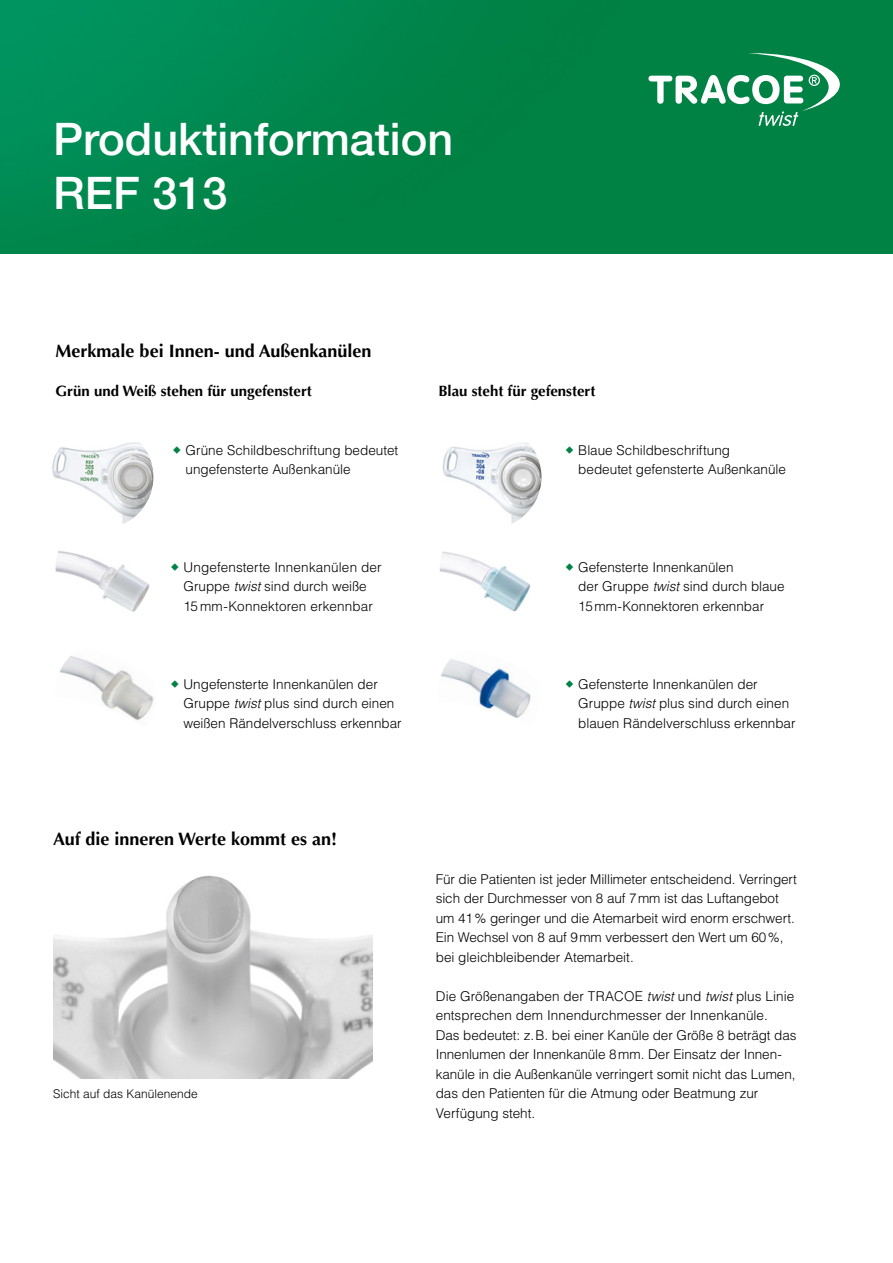
<style>
.page{position:relative;width:893px;height:1263px;background:#fff}
.page>*{position:absolute;margin:0;border:0;box-sizing:border-box;transform-origin:0 0}
.t1{font:500 45px/54px "Helvetica Neue LT Pro";color:#fff}
.Allgemein_-_Head{font:700 18px "Optima LT Std";color:#000}
.Produkt_-_Head{font:700 15px "Optima LT Std";color:#000}
.Produkt_-_Copy_Aufzä{font:300 13.5px/19.5px "Helvetica LT Std";color:#000}
.t2{font:300 12px "Helvetica LT Std";color:#000}
.s1{font-style:italic}
</style>
<div class="page">
<img style="left:0;top:0;width:893px;height:253px">
<svg style="left:648px;top:53px;width:192px;height:73px"></svg>
<img style="left:440px;top:551px;width:90px;height:61px">
<img style="left:60px;top:656px;width:94px;height:64px">
<img style="left:52px;top:442px;width:101px;height:82px">
<img style="left:441px;top:659px;width:90px;height:59px">
<img style="left:443px;top:443px;width:98px;height:81px">
<img style="left:56px;top:551px;width:94px;height:61px">
<img style="left:54px;top:875px;width:318px;height:204px">
<p class="t1" style="left:53px;top:112px;width:402px">Produktinformation<br>REF 313</p>
<p class="Allgemein_-_Head" style="left:56px;top:340px;width:317px">Merkmale bei Innen- und Außenkanülen</p>
<p class="Produkt_-_Head" style="left:56px;top:382px;width:258px">Grün und Weiß stehen für ungefenstert</p>
<p class="Produkt_-_Head" style="left:438px;top:382px;width:158px">Blau steht für gefenstert</p>
<p class="Produkt_-_Copy_Aufzä" style="left:186px;top:440px;width:214px">Grüne Schildbeschriftung bedeutet ungefensterte Außenkanüle</p>
<p class="Produkt_-_Copy_Aufzä" style="left:578px;top:440px;width:209px">Blaue Schildbeschriftung bedeutet gefensterte Außenkanüle</p>
<p class="Produkt_-_Copy_Aufzä" style="left:183px;top:557px;width:200px">Ungefensterte Innenkanülen der<br>Gruppe <span class="s1">twist</span> sind durch weiße<br>15 mm-Konnektoren erkennbar</p>
<p class="Produkt_-_Copy_Aufzä" style="left:183px;top:674px;width:220px">Ungefensterte Innenkanülen der<br>Gruppe <span class="s1">twist</span> plus sind durch einen weißen Rändelverschluss erkennbar</p>
<p class="Produkt_-_Copy_Aufzä" style="left:578px;top:557px;width:208px">Gefensterte Innenkanülen<br>der Gruppe <span class="s1">twist</span> sind durch blaue<br>15mm-Konnektoren erkennbar</p>
<p class="Produkt_-_Copy_Aufzä" style="left:578px;top:674px;width:219px">Gefensterte Innenkanülen der<br>Gruppe <span class="s1">twist</span> plus sind durch einen blauen Rändelverschluss erkennbar</p>
<p class="Allgemein_-_Head" style="left:53px;top:828px;width:286px">Auf die inneren Werte kommt es an!</p>
<p class="t2" style="left:53px;top:1086px;width:146px">Sicht auf das Kanülenende</p>
<p class="Produkt_-_Copy_Aufzä" style="left:436px;top:869px;width:363px">Für die Patienten ist jeder Millimeter entscheidend. Verringert sich der Durchmesser von 8 auf 7mm ist das Luftangebot um 41% geringer und die Atemarbeit wird enorm erschwert.<br>Ein Wechsel von 8 auf 9mm verbessert den Wert um 60%, bei gleichbleibender Atemarbeit.</p>
<p class="Produkt_-_Copy_Aufzä" style="left:436px;top:986px;width:362px">Die Größenangaben der TRACOE <span class="s1">twist</span> und <span class="s1">twist</span> plus Linie entsprechen dem Innendurchmesser der Innenkanüle.<br>Das bedeutet: z.B. bei einer Kanüle der Größe 8 beträgt das Innenlumen der Innenkanüle 8mm. Der Einsatz der Innen&shy;kanüle in die Außenkanüle verringert somit nicht das Lumen, das den Patienten für die Atmung oder Beatmung zur Verfügung steht.</p>
</div>
